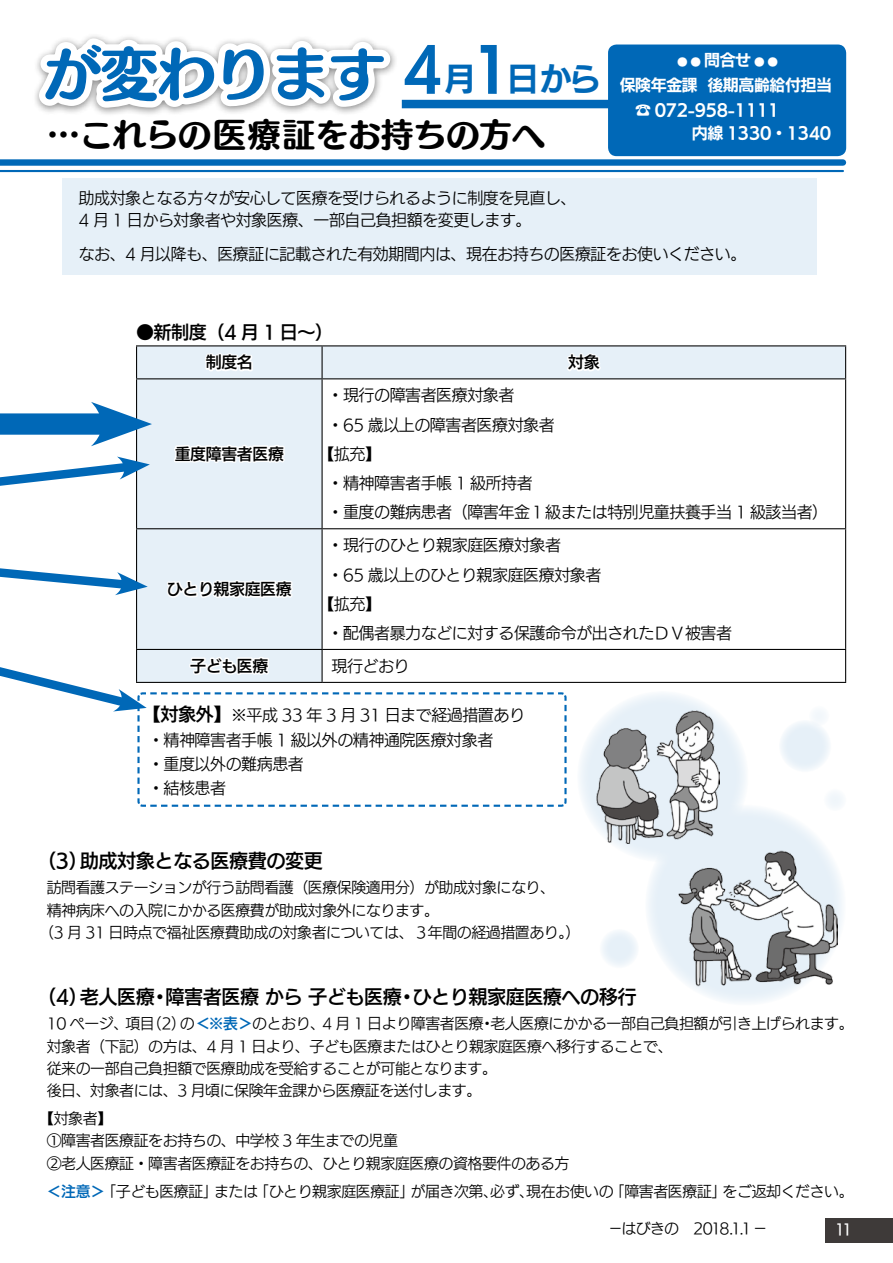
<style>
.page{position:relative;width:893px;height:1263px;background:#fff}
.page>*{position:absolute;margin:0;border:0;box-sizing:border-box;transform-origin:0 0}
.t1{font:58.5px "Humming Std E";letter-spacing:-.025em;color:#0068b7}
.t2{font:33px "Humming Std E";letter-spacing:-.005em;color:#000}
.t3{font:32.1px "UD Kakugo Large Pro B";color:#0068b7}
.t4{font:19.2px "UD Kakugo Large Pro DB";letter-spacing:-.025em;color:#000}
.t5{font:18px "UD Kakugo Large Pro DB";color:#000}
.t6{font:15.9px/24.3px "UD Kakugo Large Pro R";letter-spacing:-.025em;color:#000}
.t7{font:15.9px/25px "UD Kakugo Large Pro B";letter-spacing:-.025em;color:#fff}
.t8{font:15.9px "UD Kakugo Large Pro DB";letter-spacing:-.025em;color:#000}
.t9{font:14.85px/22.4px "UD Kakugo Large Pro R";letter-spacing:-.025em;color:#000}
.t10{font:14.85px "UD Kakugo Large Pro R";letter-spacing:-.055em;color:#000}
.t11{font:14.85px "UD Kakugo Large Pro M";color:#fff}
.t12{font:10.65px "UD Kakugo Large Pro B";color:#fff}
.s1{font-size:57.45px}
.s2{font-size:15.9px}
.s3{font-family:"UD Kakugo Large Pro DB";font-size:18px}
.s4{font-family:"UD Kakugo Large Pro DB";color:#0068b7}
</style>
<div class="page">
<div style="left:825px;top:1218px;width:68px;height:24px;background:#3e3a39"></div>
<div style="left:62px;top:179px;width:754px;height:96px;background:#e6f0f8"></div>
<div style="left:577px;top:691px;width:171px;height:171px;background:#e6f0f8;border-radius:50%"></div>
<div style="left:779px;top:720px;width:52px;height:52px;background:#e6f0f8;border-radius:50%"></div>
<div style="left:824px;top:789px;width:22px;height:22px;background:#f5f9fc;border-radius:50%"></div>
<div style="left:809px;top:706px;width:20px;height:20px;background:#f6f9fc;border-radius:50%"></div>
<div style="left:599px;top:929px;width:40px;height:39px;background:#e6f0f8;border-radius:50%"></div>
<div style="left:645px;top:805px;width:201px;height:200px;background:linear-gradient(to right,#e8f1f9,#eff5fa);border-radius:50%"></div>
<div style="left:608px;top:45px;width:238px;height:111px;background:#0068b7;border-radius:9px"></div>
<svg style="left:28px;top:36px;width:369px;height:137px"></svg>
<svg style="left:137px;top:346px;width:708px;height:336px"></svg>
<hr style="left:136px;top:345px;width:186px;height:1px;background:#000">
<hr style="left:136px;top:346px;width:1px;height:32px;background:#000">
<hr style="left:322px;top:345px;width:524px;height:1px;background:#000">
<hr style="left:322px;top:346px;width:1px;height:32px;background:#000">
<hr style="left:845px;top:346px;width:1px;height:32px;background:#000">
<hr style="left:136px;top:378px;width:186px;height:1px;background:#000">
<hr style="left:136px;top:379px;width:1px;height:149px;background:#000">
<hr style="left:322px;top:378px;width:524px;height:1px;background:#000">
<hr style="left:322px;top:379px;width:1px;height:149px;background:#000">
<hr style="left:845px;top:379px;width:1px;height:149px;background:#000">
<hr style="left:136px;top:528px;width:186px;height:1px;background:#000">
<hr style="left:136px;top:529px;width:1px;height:120px;background:#000">
<hr style="left:322px;top:528px;width:524px;height:1px;background:#000">
<hr style="left:322px;top:529px;width:1px;height:120px;background:#000">
<hr style="left:845px;top:529px;width:1px;height:120px;background:#000">
<hr style="left:322px;top:649px;width:524px;height:1px;background:#000">
<hr style="left:845px;top:650px;width:1px;height:32px;background:#000">
<hr style="left:322px;top:682px;width:524px;height:1px;background:#000">
<svg style="left:202px;top:351px;width:52px;height:23px"></svg>
<svg style="left:564px;top:352px;width:40px;height:22px"></svg>
<svg style="left:172px;top:441px;width:116px;height:36px"></svg>
<div style="left:0;top:413px;width:115px;height:22px;background:#0068b7"></div>
<svg style="left:91px;top:402px;width:61px;height:44px"></svg>
<svg style="left:137px;top:692px;width:430px;height:115px"></svg>
<svg style="left:0;top:456px;width:150px;height:68px"></svg>
<svg style="left:0;top:535px;width:554px;height:261px"></svg>
<div style="left:0;top:159px;width:843px;height:7px;background:#0068b7"></div>
<hr style="left:0;top:170px;width:843px;height:2px;background:#0068b7">
<div style="left:402px;top:100px;width:213px;height:8px;background:#0068b7"></div>
<img style="left:597px;top:710px;width:122px;height:134px">
<img style="left:679px;top:850px;width:159px;height:136px">
<h1 class="t1" style="left:43px;top:30px;width:345px">が変わります</h1>
<h2 class="t2" style="left:47px;top:110px;width:499px">…これらの医療証をお持ちの方へ</h2>
<h3 class="t3" style="left:402px;top:52px;width:201px"><span class="s1">4</span>月<span class="s1">1</span>日から</h3>
<p class="t12" style="left:677px;top:53px;width:103px">●●<span class="s2">問合せ</span>●●</p>
<p class="t7" style="left:620px;top:72px;width:214px">保険年金課 後期高齢給付担当　☎ 072-958-1111</p>
<p class="t7" style="left:645px;top:120px;width:188px">　　　内線 1330・1340</p>
<p class="t6" style="left:79px;top:187px;width:499px;line-height:21.8px">助成対象となる方々が安心して医療を受けられるように制度を見直し、<br>4 月 1 日から対象者や対象医療、一部自己負担額を変更します。</p>
<p class="t6" style="left:79px;top:241px;width:669px">なお、4 月以降も、医療証に記載された有効期間内は、現在お持ちの医療証をお使いください。</p>
<p class="t5" style="left:136px;top:317px;width:199px">●新制度（4 月 1 日～）</p>
<p class="t8" style="left:206px;top:349px;width:49px">制度名</p>
<p class="t8" style="left:568px;top:349px;width:33px">対象</p>
<p class="t8" style="left:175px;top:441px;width:111px">重度障害者医療</p>
<p class="t8" style="left:167px;top:576px;width:126px">ひとり親家庭医療</p>
<p class="t6" style="left:327px;top:383px;width:188px">・現行の障害者医療対象者</p>
<p class="t6" style="left:327px;top:412px;width:229px">・65 歳以上の障害者医療対象者</p>
<p class="t6" style="left:318px;top:441px;width:64px">【拡充】</p>
<p class="t6" style="left:327px;top:470px;width:207px">・精神障害者手帳 1 級所持者</p>
<p class="t6" style="left:327px;top:500px;width:502px">・重度の難病患者（障害年金１級または特別児童扶養手当 1 級該当者）</p>
<p class="t6" style="left:327px;top:533px;width:235px">・現行のひとり親家庭医療対象者</p>
<p class="t6" style="left:327px;top:562px;width:275px">・65 歳以上のひとり親家庭医療対象者</p>
<p class="t6" style="left:318px;top:591px;width:64px">【拡充】</p>
<p class="t6" style="left:327px;top:620px;width:406px">・配偶者暴力などに対する保護命令が出されたＤＶ被害者</p>
<p class="t8" style="left:190px;top:653px;width:80px">子ども医療</p>
<p class="t6" style="left:331px;top:653px;width:80px">現行どおり</p>
<p class="t6" style="left:148px;top:702px;width:378px;text-indent:-5px"><span class="s3">【対象外】</span>※平成 33 年 3 月 31 日まで経過措置あり・精神障害者手帳 1 級以外の精神通院医療対象者<br>・重度以外の難病患者<br>・結核患者</p>
<p class="t4" style="left:37px;top:845px;width:287px">（3）助成対象となる医療費の変更</p>
<p class="t9" style="left:47px;top:876px;width:510px">訪問看護ステーションが行う訪問看護（医療保険適用分）が助成対象になり、</p>
<p class="t9" style="left:47px;top:898px;width:394px">精神病床への入院にかかる医療費が助成対象外になります。</p>
<p class="t9" style="left:39px;top:921px;width:543px">（3 月 31 日時点で福祉医療費助成の対象者については、３年間の経過措置あり。）</p>
<p class="t4" style="left:37px;top:981px;width:601px">（4）老人医療・障害者医療 から 子ども医療・ひとり親家庭医療への移行</p>
<p class="t9" style="left:47px;top:1012px;width:808px">10 ページ、項目（2）の<span class="s4">＜※表＞</span>のとおり、4 月 1 日より障害者医療・老人医療にかかる一部自己負担額が引き上げられます。対象者（下記）の方は、4 月 1 日より、子ども医療またはひとり親家庭医療へ移行することで、<br>従来の一部自己負担額で医療助成を受給することが可能となります。<br>後日、対象者には、3 月頃に保険年金課から医療証を送付します。</p>
<p class="t9" style="left:47px;top:1107px;width:524px;text-indent:-7px">【対象者】<br>①障害者医療証をお持ちの、中学校 3 年生までの児童<br>②老人医療証・障害者医療証をお持ちの、ひとり親家庭医療の資格要件のある方</p>
<p class="t9" style="left:47px;top:1180px;width:808px"><span class="s4">＜注意＞</span>「子ども医療証」または「ひとり親家庭医療証」が届き次第、必ず、現在お使いの「障害者医療証」をご返却ください。</p>
<p class="t10" style="left:608px;top:1217px;width:161px">−はびきの　2018.1.1−</p>
<p class="t11" style="left:835px;top:1217px;width:19px">11</p>
</div>
